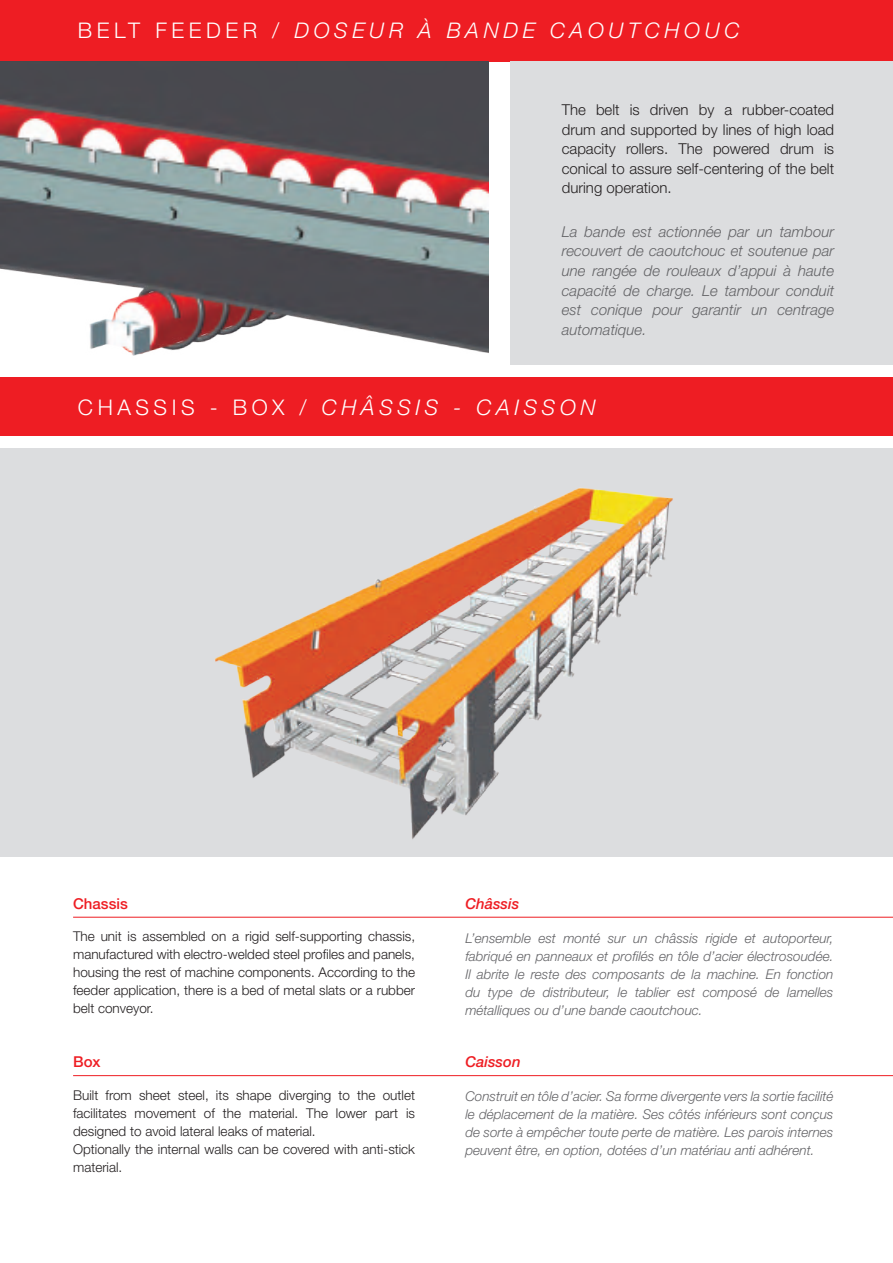
<style>
.page{position:relative;width:893px;height:1263px;background:#fff}
.page>*{position:absolute;margin:0;border:0;box-sizing:border-box;transform-origin:0 0}
.t1{font:italic 300 21.6px "Helvetica Neue LT Std";letter-spacing:.21em;color:#fff}
.t2{font:italic 300 15px/19.5px "Helvetica Neue LT Std";color:#636366;text-align:justify}
.t3{font:300 15px/19.5px "Helvetica Neue LT Std";color:#231f20;text-align:justify}
.t4{font:italic 500 15px "Helvetica Neue LT Std";color:#ee1d23}
.t5{font:500 15px "Helvetica Neue LT Std";color:#ee1d23}
.t6{font:italic 300 13.5px/18px "Helvetica Neue LT Std";color:#636366;text-align:justify}
.t7{font:300 13.5px/18px "Helvetica Neue LT Std";color:#231f20;text-align:justify}
.s1{font-style:normal}
</style>
<div class="page">
<div style="left:0;top:0;width:893px;height:61px;background:#ee1d23"></div>
<div style="left:0;top:377px;width:893px;height:59px;background:#ee1d23"></div>
<div style="left:510px;top:61px;width:383px;height:304px;background:#dcdddf"></div>
<img style="left:0;top:61px;width:488px;height:295px">
<div style="left:0;top:449px;width:893px;height:408px;background:#dcdddf"></div>
<img style="left:214px;top:488px;width:459px;height:351px">
<hr style="left:73px;top:917px;width:820px;height:1px;background:#ee1d23">
<hr style="left:73px;top:1075px;width:820px;height:1px;background:#ee1d23">
<h1 class="t1" style="left:78px;top:18px;width:663px"><span class="s1">BELT FEEDER /</span> DOSEUR À BANDE CAOUTCHOUC</h1>
<p class="t3" style="left:562px;top:100px;width:274px">The belt is driven by a rubber-coated drum and supported by lines of high load capacity rollers. The powered drum is conical to assure self-centering of the belt during operation.</p>
<p class="t2" style="left:562px;top:222px;width:274px">La bande est actionnée par un tambour recouvert de caoutchouc et soutenue par une rangée de rouleaux d’appui à haute capacité de charge. Le tambour conduit est conique pour garantir un centrage automatique.</p>
<h1 class="t1" style="left:78px;top:395px;width:519px"><span class="s1">CHASSIS - BOX /</span> CHÂSSIS - CAISSON</h1>
<p class="t5" style="left:73px;top:895px;width:56px">Chassis</p>
<p class="t7" style="left:73px;top:927px;width:343px">The unit is assembled on a rigid self-supporting chassis, manufactured with electro-welded steel profiles and panels, housing the rest of machine components. According to the feeder application, there is a bed of metal slats or a rubber belt conveyor.</p>
<p class="t5" style="left:73px;top:1053px;width:29px">Box</p>
<p class="t7" style="left:73px;top:1085px;width:343px;text-align:left">Built from sheet steel, its shape diverging to the outlet facilitates movement of the material. The lower part is designed to avoid lateral leaks of material.<br>Optionally the internal walls can be covered with anti-stick material.</p>
<p class="t4" style="left:465px;top:895px;width:55px">Châssis</p>
<p class="t6" style="left:465px;top:928px;width:370px">L’ensemble est monté sur un châssis rigide et autoporteur, fabriqué en panneaux et profilés en tôle d’acier électrosoudée.<br>Il abrite le reste des composants de la machine. En fonction du type de distributeur, le tablier est composé de lamelles métalliques ou d’une bande caoutchouc.</p>
<p class="t4" style="left:465px;top:1053px;width:57px">Caisson</p>
<p class="t6" style="left:465px;top:1087px;width:370px">Construit en tôle d’acier. Sa forme divergente vers la sortie facilité le déplacement de la matière. Ses côtés inférieurs sont conçus de sorte à empêcher toute perte de matière. Les parois internes peuvent être, en option, dotées d’un matériau anti adhérent.</p>
</div>
